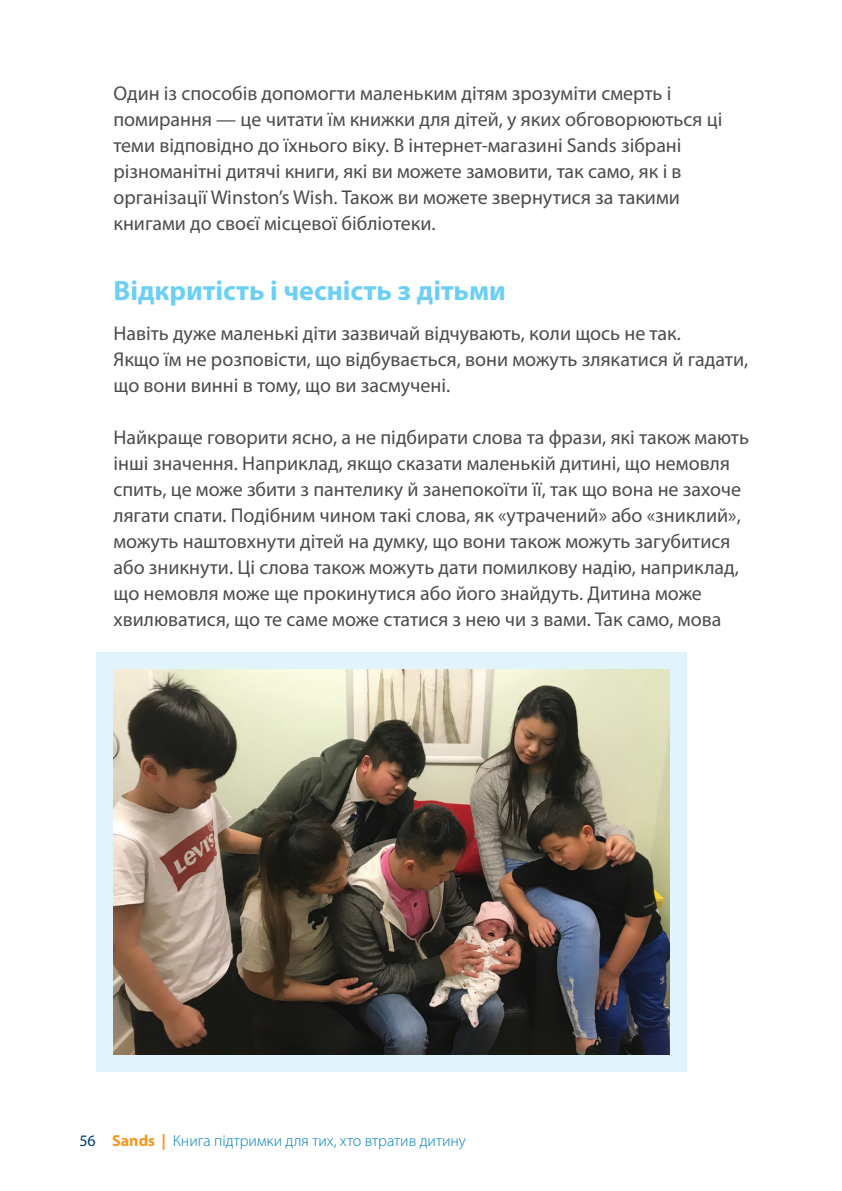
<style>
.page{position:relative;width:842px;height:1191px;background:#fff}
.page>*{position:absolute;margin:0;border:0;box-sizing:border-box;transform-origin:0 0}
.t1{font:700 28px "Myriad Pro";color:#6bcff6}
.t2{font:20px/26px "Myriad Pro";color:#4b4c4d}
.t3{font:300 16px "Myriad Pro";color:#0082ba}
.s1{font-weight:400;color:#003d78}
.s2{font-weight:700;color:#f7971d}
</style>
<div class="page">
<div style="left:96px;top:652px;width:590px;height:419px;background:#e1f4fc"></div>
<img style="left:113px;top:669px;width:556px;height:385px">
<p class="t2" style="left:113px;top:80px;width:610px">Один із способів допомогти маленьким дітям зрозуміти смерть і помирання — це читати їм книжки для дітей, у яких обговорюються ці теми відповідно до їхнього віку. В інтернет-магазині Sands зібрані різноманітні дитячі книги, які ви можете замовити, так само, як і в організації Winston’s Wish. Також ви можете звернутися за такими книгами до своєї місцевої бібліотеки.</p>
<p class="t1" style="left:113px;top:272px;width:394px">Відкритість і чесність з дітьми</p>
<p class="t2" style="left:113px;top:320px;width:636px">Навіть дуже маленькі діти зазвичай відчувають, коли щось не так.<br>Якщо їм не розповісти, що відбувається, вони можуть злякатися й гадати, що вони винні в тому, що ви засмучені.</p>
<p class="t2" style="left:113px;top:424px;width:637px">Найкраще говорити ясно, а не підбирати слова та фрази, які також мають інші значення. Наприклад, якщо сказати маленькій дитині, що немовля спить, це може збити з пантелику й занепокоїти її, так що вона не захоче лягати спати. Подібним чином такі слова, як «утрачений» або «зниклий», можуть наштовхнути дітей на думку, що вони також можуть загубитися або зникнути. Ці слова також можуть дати помилкову надію, наприклад, що немовля може ще прокинутися або його знайдуть. Дитина може хвилюватися, що те саме може статися з нею чи з вами. Так само, мова</p>
<p class="t3" style="left:79px;top:1130px;width:388px"><span class="s1">56</span> <span class="s2">Sands |</span> Книга підтримки для тих, хто втратив дитину</p>
</div>
